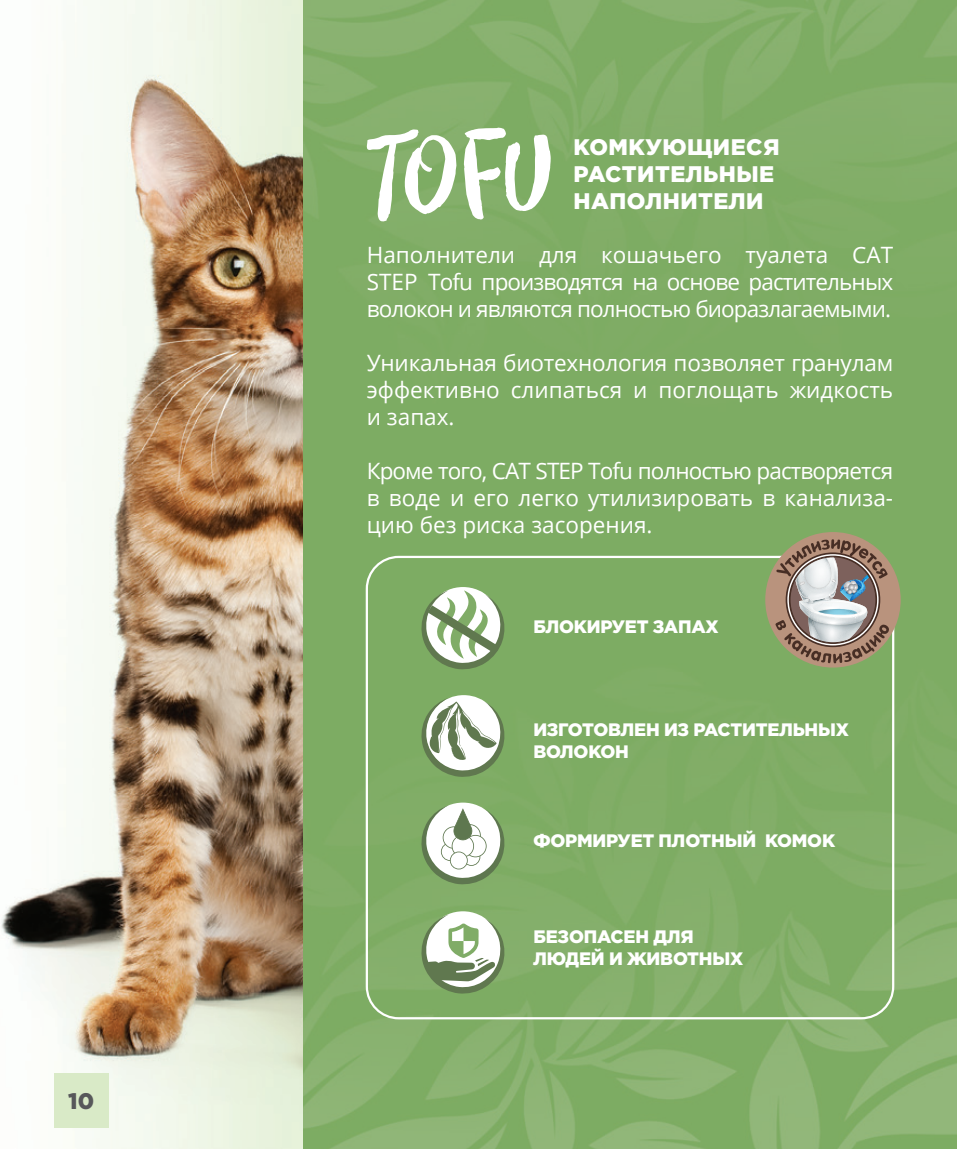
<style>
.page{position:relative;width:957px;height:1149px;background:#fff}
.page>*{position:absolute;margin:0;border:0;box-sizing:border-box;transform-origin:0 0}
.Основной_текст{font:22.5px/27px "Open Sans";color:#fff;text-align:justify}
.Основной_текст-2{font:900 22.5px/27px "Gotham Pro";letter-spacing:.02em;color:#fff}
.Основной_текст-3{font:900 22.5px "Gotham Pro";color:#57585a}
.Основной_текст-4{font:900 18px/21.6px "Gotham Pro";letter-spacing:-.01em;color:#fff}
</style>
<div class="page">
<img style="left:1px;top:0;width:302px;height:1148px">
<img style="left:303px;top:0;width:654px;height:1148px">
<div style="left:54px;top:1073px;width:54px;height:54px;background:#d9eac7"></div>
<div style="left:366px;top:555px;width:528px;height:464px;border:2px solid #fff;border-radius:32px"></div>
<svg style="left:366px;top:129px;width:90px;height:92px"></svg>
<svg style="left:464px;top:127px;width:87px;height:93px"></svg>
<svg style="left:421px;top:590px;width:83px;height:79px"></svg>
<svg style="left:421px;top:914px;width:83px;height:79px"></svg>
<svg style="left:421px;top:805px;width:83px;height:79px"></svg>
<svg style="left:421px;top:697px;width:84px;height:80px"></svg>
<div style="left:765px;top:532px;width:135px;height:135px;background:#b9937d;border-radius:50%"></div>
<svg style="left:775px;top:539px;width:114px;height:124px"></svg>
<p class="Основной_текст-3" style="left:68px;top:1087px;width:27px">10</p>
<p class="Основной_текст-2" style="left:573px;top:133px;width:207px">КОМКУЮЩИЕСЯ<br>РАСТИТЕЛЬНЫЕ<br>НАПОЛНИТЕЛИ</p>
<p class="Основной_текст" style="left:367px;top:240px;width:528px">Наполнители для кошачьего туалета CAT STEP Tofu производятся на основе растительных волокон и являются полностью биоразлагаемыми.</p>
<p class="Основной_текст" style="left:367px;top:348px;width:528px">Уникальная биотехнология позволяет гранулам эффективно слипаться и поглощать жидкость и запах.</p>
<p class="Основной_текст" style="left:367px;top:456px;width:528px">Кроме того, CAT STEP Tofu полностью растворяется в воде и его легко утилизировать в канализа&shy;цию без риска засорения.</p>
<p class="Основной_текст-4" style="left:533px;top:615px;width:187px">БЛОКИРУЕТ ЗАПАХ</p>
<p class="Основной_текст-4" style="left:533px;top:718px;width:317px">ИЗГОТОВЛЕН ИЗ РАСТИТЕЛЬНЫХ<br>ВОЛОКОН</p>
<p class="Основной_текст-4" style="left:533px;top:829px;width:303px">ФОРМИРУЕТ ПЛОТНЫЙ КОМОК</p>
<p class="Основной_текст-4" style="left:533px;top:925px;width:162px">БЕЗОПАСЕН ДЛЯ</p>
<p class="Основной_текст-4" style="left:533px;top:947px;width:211px">ЛЮДЕЙ И ЖИВОТНЫХ</p>
</div>
